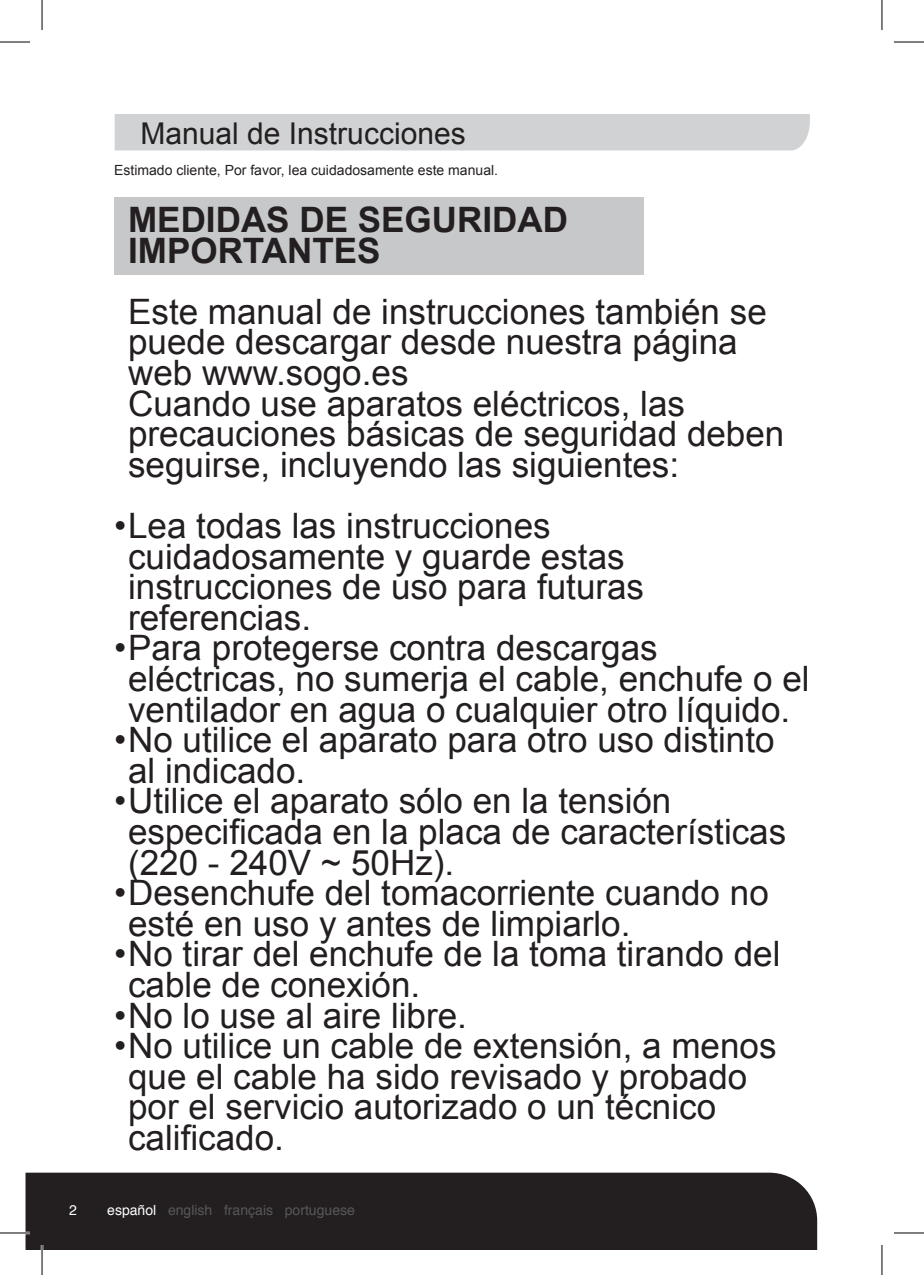
<style>
.page{position:relative;width:924px;height:1275px;background:#fff}
.page>*{position:absolute;margin:0;border:0;box-sizing:border-box;transform-origin:0 0}
.t1{font:35px/30.6px "Arial";color:#231f20}
.t2{font:700 35px/30.6px "Arial";color:#231f20}
.t3{font:30px "Arial";color:#231f20}
.t4{font:14px "Arial";color:#231f20}
.t5{font:14px "Helvetica";color:#57585a}
.t6{font:14px "Helvetica";color:#fff}
.s1{color:#fff}
</style>
<div class="page">
<div style="left:114px;top:197px;width:529px;height:77px;background:#c7c8ca"></div>
<div style="left:25px;top:1172px;width:791px;height:78px;background:#231f20"></div>
<div style="left:115px;top:114px;width:694px;height:36px;background:#d1d2d4"></div>
<hr style="left:0;top:1231px;width:30px;height:3px;background:#fff">
<hr style="left:41px;top:1245px;width:2px;height:30px;background:#fff">
<hr style="left:0;top:42px;width:30px;height:1px;background:#000">
<hr style="left:893px;top:42px;width:30px;height:1px;background:#000">
<hr style="left:0;top:1232px;width:30px;height:1px;background:#000">
<hr style="left:893px;top:1232px;width:30px;height:1px;background:#000">
<hr style="left:42px;top:0;width:1px;height:30px;background:#000">
<hr style="left:42px;top:1245px;width:1px;height:30px;background:#000">
<hr style="left:881px;top:0;width:1px;height:30px;background:#000">
<hr style="left:881px;top:1245px;width:1px;height:30px;background:#000">
<p class="t3" style="left:140px;top:122px;width:327px">Manual de Instrucciones</p>
<p class="t4" style="left:114px;top:164px;width:385px">Estimado cliente, Por favor, lea cuidadosamente este manual.</p>
<p class="t2" style="left:128px;top:208px;width:441px">MEDIDAS DE SEGURIDAD<br>IMPORTANTES</p>
<p class="t1" style="left:128px;top:299px;width:657px">Este manual de instrucciones también se puede descargar desde nuestra página web www.sogo.es<br>Cuando use aparatos eléctricos, las precauciones básicas de seguridad deben seguirse, incluyendo las siguientes:</p>
<p class="t1" style="left:128px;top:511px;width:517px;text-indent:-14px">• Lea todas las instrucciones cuidadosamente y guarde estas instrucciones de uso para futuras referencias.</p>
<p class="t1" style="left:128px;top:633px;width:682px;text-indent:-14px">• Para protegerse contra descargas eléctricas, no sumerja el cable, enchufe o el ventilador en agua o cualquier otro líquido.</p>
<p class="t1" style="left:128px;top:725px;width:647px;text-indent:-14px">• No utilice el aparato para otro uso distinto al indicado.</p>
<p class="t1" style="left:128px;top:786px;width:659px;text-indent:-14px">• Utilice el aparato sólo en la tensión especificada en la placa de características (220 - 240V ~ 50Hz).</p>
<p class="t1" style="left:128px;top:878px;width:642px;text-indent:-14px">• Desenchufe del tomacorriente cuando no esté en uso y antes de limpiarlo.</p>
<p class="t1" style="left:128px;top:939px;width:653px;text-indent:-14px">• No tirar del enchufe de la toma tirando del cable de conexión.</p>
<p class="t1" style="left:114px;top:1000px;width:354px">• No lo use al aire libre.</p>
<p class="t1" style="left:128px;top:1031px;width:649px;text-indent:-14px">• No utilice un cable de extensión, a menos que el cable ha sido revisado y probado por el servicio autorizado o un técnico calificado.</p>
<p class="t6" style="left:69px;top:1202px;width:9px">2</p>
<p class="t5" style="left:107px;top:1205px;width:249px"><span class="s1">español</span> english français portuguese</p>
</div>
